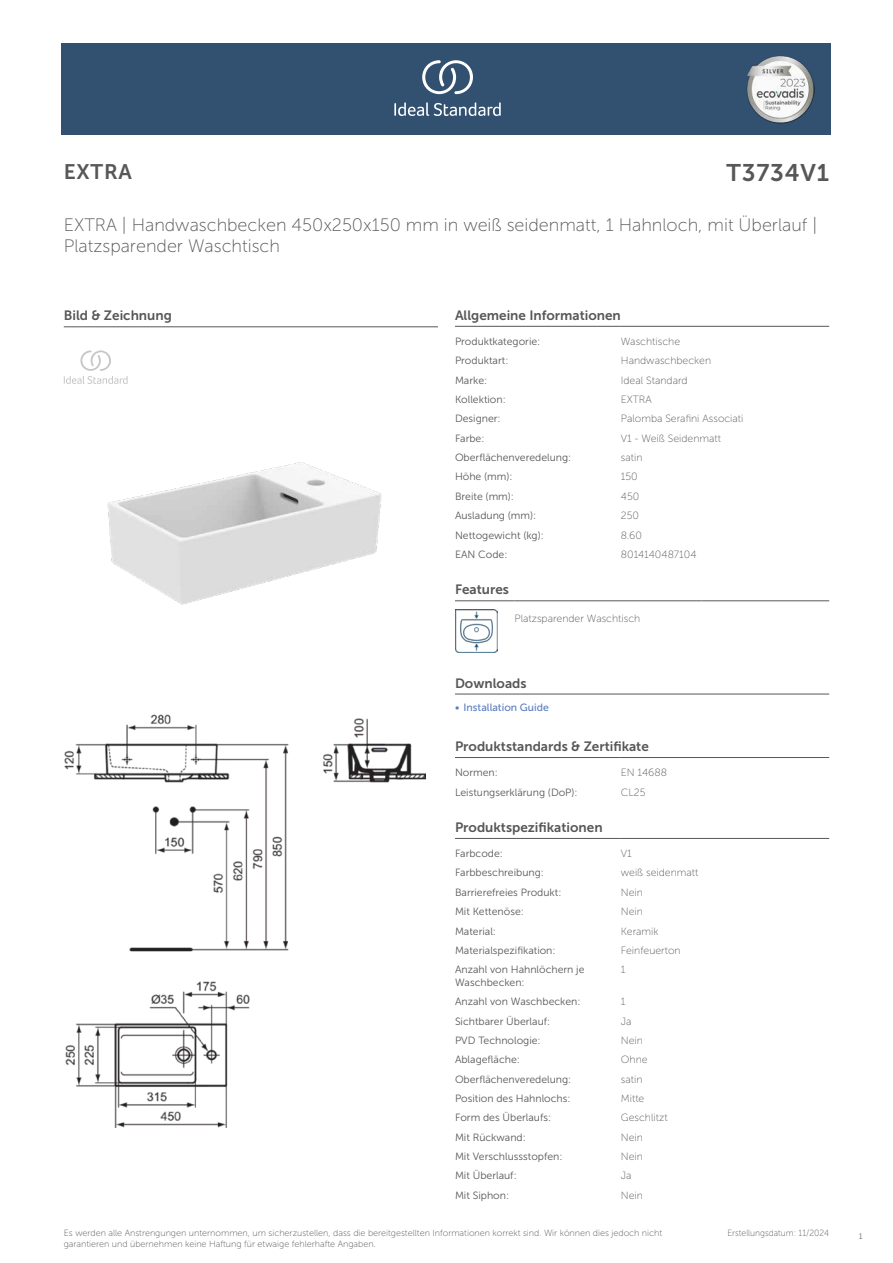
<style>
.page{position:relative;width:893px;height:1263px;background:#fff}
.page>*{position:absolute;margin:0;border:0;box-sizing:border-box;transform-origin:0 0}
.t1{font:24px "Museo Sans 700";letter-spacing:.035em;color:#575756}
.t2{font:21px "Museo Sans 700";letter-spacing:.035em;color:#575756}
.t3{font:18px/21.6px "Museo Sans 100";color:#575756}
.t4{font:13.5px "Museo Sans 700";color:#575756}
.t5{font:10.5px/12.6px "Museo Sans 300";color:#575756}
.t6{font:10.5px "Museo Sans 100";color:#575756}
.t7{font:10.5px "Museo Sans 500";color:#5b7ebf}
.t8{font:9px/10.8px "Museo Sans 100";color:#575756}
.t9{font:9px "Museo Sans 100";color:#575756;scale:.95 1}
.t10{font:300 9px "Calibri";color:#575756;scale:.95 1}
</style>
<div class="page">
<div style="left:62px;top:43px;width:769px;height:91px;background:#325070"></div>
<hr style="left:455px;top:326px;width:166px;height:1px;background:#575756">
<hr style="left:621px;top:326px;width:208px;height:1px;background:#575756">
<hr style="left:455px;top:600px;width:59px;height:1px;background:#575756">
<hr style="left:514px;top:600px;width:128px;height:1px;background:#575756">
<hr style="left:642px;top:600px;width:60px;height:1px;background:#575756">
<hr style="left:702px;top:600px;width:127px;height:1px;background:#575756">
<img style="left:455px;top:609px;width:42px;height:43px">
<hr style="left:455px;top:694px;width:187px;height:1px;background:#575756">
<hr style="left:642px;top:694px;width:187px;height:1px;background:#575756">
<hr style="left:455px;top:757px;width:166px;height:1px;background:#575756">
<hr style="left:621px;top:757px;width:208px;height:1px;background:#575756">
<hr style="left:455px;top:838px;width:166px;height:1px;background:#575756">
<hr style="left:621px;top:838px;width:208px;height:1px;background:#575756">
<img style="left:64px;top:714px;width:361px;height:413px">
<hr style="left:64px;top:327px;width:374px;height:1px;background:#575756">
<svg style="left:64px;top:350px;width:64px;height:34px"></svg>
<img style="left:107px;top:462px;width:275px;height:143px">
<svg style="left:394px;top:102px;width:107px;height:14px"></svg>
<svg style="left:422px;top:60px;width:51px;height:34px"></svg>
<img style="left:746px;top:56px;width:68px;height:67px">
<h2 class="t2" style="left:64px;top:160px;width:70px">EXTRA</h2>
<h1 class="t1" style="left:726px;top:160px;width:104px">T3734V1</h1>
<h3 class="t3" style="left:64px;top:214px;width:755px">EXTRA | Handwaschbecken 450x250x150 mm in weiß seidenmatt, 1 Hahnloch, mit Überlauf |<br>Platzsparender Waschtisch</h3>
<p class="t4" style="left:64px;top:308px;width:110px">Bild &amp; Zeichnung</p>
<p class="t4" style="left:455px;top:308px;width:167px">Allgemeine Informationen</p>
<p class="t5" style="left:455px;top:335px;width:87px">Produktkategorie:</p>
<p class="t6" style="left:621px;top:336px;width:61px">Waschtische</p>
<p class="t5" style="left:455px;top:354px;width:55px">Produktart:</p>
<p class="t6" style="left:621px;top:355px;width:92px">Handwaschbecken</p>
<p class="t5" style="left:455px;top:374px;width:34px">Marke:</p>
<p class="t6" style="left:621px;top:374px;width:68px">Ideal Standard</p>
<p class="t5" style="left:455px;top:393px;width:52px">Kollektion:</p>
<p class="t6" style="left:621px;top:394px;width:32px">EXTRA</p>
<p class="t5" style="left:455px;top:413px;width:47px">Designer:</p>
<p class="t6" style="left:621px;top:413px;width:124px">Palomba Serafini Associati</p>
<p class="t5" style="left:455px;top:432px;width:31px">Farbe:</p>
<p class="t6" style="left:621px;top:433px;width:102px">V1 - Weiß Seidenmatt</p>
<p class="t5" style="left:455px;top:451px;width:118px">Oberflächenveredelung:</p>
<p class="t6" style="left:621px;top:452px;width:23px">satin</p>
<p class="t5" style="left:455px;top:471px;width:59px">Höhe (mm):</p>
<p class="t6" style="left:621px;top:471px;width:18px">150</p>
<p class="t5" style="left:455px;top:490px;width:61px">Breite (mm):</p>
<p class="t6" style="left:621px;top:491px;width:20px">450</p>
<p class="t5" style="left:455px;top:509px;width:83px">Ausladung (mm):</p>
<p class="t6" style="left:621px;top:510px;width:20px">250</p>
<p class="t5" style="left:455px;top:529px;width:90px">Nettogewicht (kg):</p>
<p class="t6" style="left:621px;top:529px;width:23px">8.60</p>
<p class="t5" style="left:455px;top:548px;width:54px">EAN Code:</p>
<p class="t6" style="left:621px;top:549px;width:77px">8014140487104</p>
<p class="t4" style="left:455px;top:582px;width:55px">Features</p>
<p class="t6" style="left:514px;top:612px;width:127px">Platzsparender Waschtisch</p>
<p class="t4" style="left:455px;top:675px;width:73px">Downloads</p>
<p class="t7" style="left:455px;top:701px;width:95px">• Installation Guide</p>
<p class="t4" style="left:455px;top:739px;width:195px">Produktstandards &amp; Zertifikate</p>
<p class="t5" style="left:455px;top:766px;width:44px">Normen:</p>
<p class="t6" style="left:621px;top:767px;width:48px">EN 14688</p>
<p class="t5" style="left:455px;top:786px;width:124px">Leistungserklärung (DoP):</p>
<p class="t6" style="left:621px;top:786px;width:26px">CL25</p>
<p class="t4" style="left:455px;top:820px;width:149px">Produktspezifikationen</p>
<p class="t5" style="left:455px;top:847px;width:49px">Farbcode:</p>
<p class="t6" style="left:621px;top:848px;width:12px">V1</p>
<p class="t5" style="left:455px;top:867px;width:90px">Farbbeschreibung:</p>
<p class="t6" style="left:621px;top:867px;width:79px">weiß seidenmatt</p>
<p class="t5" style="left:455px;top:886px;width:108px">Barrierefreies Produkt:</p>
<p class="t6" style="left:621px;top:887px;width:24px">Nein</p>
<p class="t5" style="left:455px;top:905px;width:70px">Mit Kettenöse:</p>
<p class="t6" style="left:621px;top:906px;width:24px">Nein</p>
<p class="t5" style="left:455px;top:925px;width:43px">Material:</p>
<p class="t6" style="left:621px;top:925px;width:39px">Keramik</p>
<p class="t5" style="left:455px;top:944px;width:102px">Materialspezifikation:</p>
<p class="t6" style="left:621px;top:945px;width:61px">Feinfeuerton</p>
<p class="t5" style="left:455px;top:963px;width:131px">Anzahl von Hahnlöchern je<br>Waschbecken:</p>
<p class="t6" style="left:621px;top:964px;width:6px">1</p>
<p class="t5" style="left:455px;top:995px;width:127px">Anzahl von Waschbecken:</p>
<p class="t6" style="left:621px;top:996px;width:6px">1</p>
<p class="t5" style="left:455px;top:1015px;width:97px">Sichtbarer Überlauf:</p>
<p class="t6" style="left:621px;top:1015px;width:12px">Ja</p>
<p class="t5" style="left:455px;top:1034px;width:87px">PVD Technologie:</p>
<p class="t6" style="left:621px;top:1035px;width:24px">Nein</p>
<p class="t5" style="left:455px;top:1053px;width:66px">Ablagefläche:</p>
<p class="t6" style="left:621px;top:1054px;width:28px">Ohne</p>
<p class="t5" style="left:455px;top:1073px;width:118px">Oberflächenveredelung:</p>
<p class="t6" style="left:621px;top:1073px;width:23px">satin</p>
<p class="t5" style="left:455px;top:1092px;width:117px">Position des Hahnlochs:</p>
<p class="t6" style="left:621px;top:1093px;width:25px">Mitte</p>
<p class="t5" style="left:455px;top:1111px;width:98px">Form des Überlaufs:</p>
<p class="t6" style="left:621px;top:1112px;width:48px">Geschlitzt</p>
<p class="t5" style="left:455px;top:1131px;width:72px">Mit Rückwand:</p>
<p class="t6" style="left:621px;top:1131px;width:24px">Nein</p>
<p class="t5" style="left:455px;top:1150px;width:109px">Mit Verschlussstopfen:</p>
<p class="t6" style="left:621px;top:1151px;width:24px">Nein</p>
<p class="t5" style="left:455px;top:1169px;width:63px">Mit Überlauf:</p>
<p class="t6" style="left:621px;top:1170px;width:12px">Ja</p>
<p class="t5" style="left:455px;top:1189px;width:56px">Mit Siphon:</p>
<p class="t6" style="left:621px;top:1189px;width:24px">Nein</p>
<p class="t8" style="left:64px;top:1227px;width:600px">Es werden alle Anstrengungen unternommen, um sicherzustellen, dass die bereitgestellten Informationen korrekt sind. Wir können dies jedoch nicht garantieren und übernehmen keine Haftung für etwaige fehlerhafte Angaben.</p>
<p class="t9" style="left:727px;top:1228px;width:109px">Erstellungsdatum: 11/2024</p>
<p class="t10" style="left:858px;top:1230px;width:6px">1</p>
</div>
